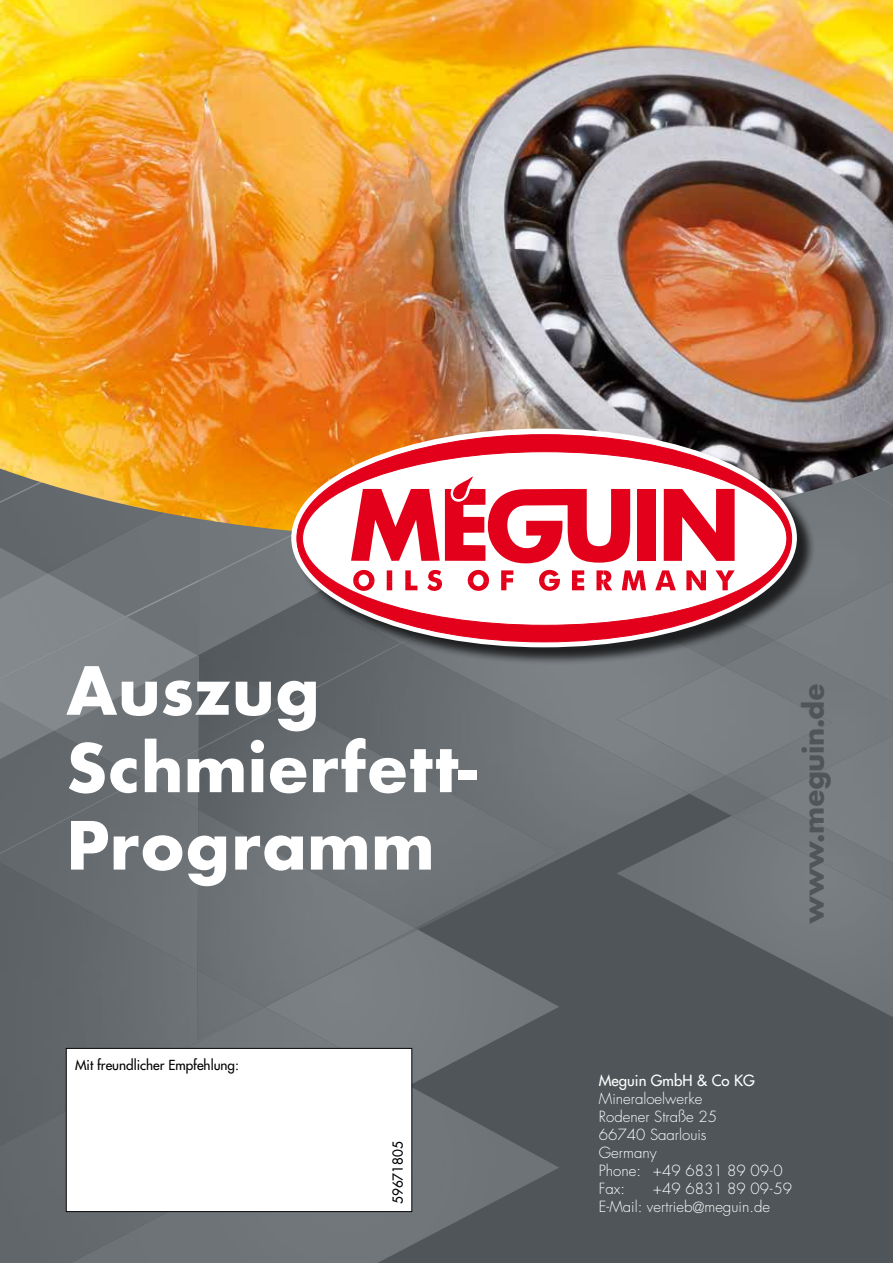
<style>
.page{position:relative;width:893px;height:1263px;background:#505559}
.page>*{position:absolute;margin:0;border:0;box-sizing:border-box;transform-origin:0 0}
.t1{font:700 64.5px/77.4px "Futura";color:#fff}
.t2{font:700 27.45px "Futura";letter-spacing:-.02em;color:#505559}
.t3{font:300 15px/18px "Futura";color:#fff}
.t4{font:15px "Futura";color:#fff}
.t5{font:13.5px "Futura";color:#000}
</style>
<div class="page">
<img style="left:409px;top:1085px;width:150px;height:161px">
<img style="left:308px;top:930px;width:251px;height:155px">
<img style="left:0;top:1007px;width:409px;height:256px">
<div style="left:0;top:759px;width:308px;height:248px;background:#6a6f73"></div>
<img style="left:0;top:862px;width:265px;height:284px">
<img style="left:141px;top:759px;width:57px;height:20px">
<div style="left:0;top:779px;width:143px;height:75px;background:#64696d"></div>
<img style="left:689px;top:816px;width:204px;height:201px">
<div style="left:816px;top:538px;width:77px;height:40px;background:#767b7f"></div>
<img style="left:723px;top:665px;width:170px;height:133px">
<div style="left:774px;top:578px;width:119px;height:127px;background:#787d81"></div>
<div style="left:732px;top:798px;width:161px;height:105px;background:#757a7e"></div>
<div style="left:768px;top:732px;width:125px;height:134px;background:#787d81"></div>
<img style="left:418px;top:794px;width:271px;height:135px">
<img style="left:415px;top:928px;width:3px;height:57px">
<img style="left:198px;top:759px;width:361px;height:169px">
<img style="left:197px;top:810px;width:218px;height:196px">
<div style="left:197px;top:970px;width:67px;height:70px;background:#6d7276"></div>
<img style="left:349px;top:665px;width:376px;height:129px">
<div style="left:617px;top:666px;width:215px;height:110px;background:#7a7f83"></div>
<img style="left:0;top:598px;width:559px;height:161px">
<img style="left:0;top:538px;width:294px;height:60px">
<div style="left:66px;top:1048px;width:346px;height:163px;background:#fff"></div>
<div style="left:66px;top:1048px;width:346px;height:164px;border:1px solid #000"></div>
<img style="left:0;top:0;width:893px;height:538px">
<div style="left:294px;top:430px;width:522px;height:235px;background:#000;opacity:.75"></div>
<img style="left:351px;top:370px;width:279px;height:64px">
<svg style="left:296px;top:434px;width:496px;height:208px;background:#dc888d"></svg>
<h1 class="t1" style="left:66px;top:652px;width:413px">Auszug<br>Schmierfett-<br>Programm</h1>
<p class="t5" style="left:75px;top:1056px;width:165px">Mit freundlicher Empfehlung:</p>
<p class="t5" style="left:389px;top:1204px;width:64px;rotate:-90deg">59671805</p>
<h2 class="t2" style="left:794px;top:924px;width:242px;rotate:-90deg">www.meguin.de</h2>
<p class="t4" style="left:599px;top:1071px;width:157px">Meguin GmbH &amp; Co KG</p>
<p class="t3" style="left:599px;top:1090px;width:185px">Mineraloelwerke<br>Rodener Straße 25<br>66740 Saarlouis<br>Germany<br>Phone: +49 6831 89 09-0<br>Fax:</p>
<p class="t3" style="left:599px;top:1180px;width:195px;text-indent:54px">+49 6831 89 09-59<br>E-Mail: vertrieb@meguin.de</p>
</div>
